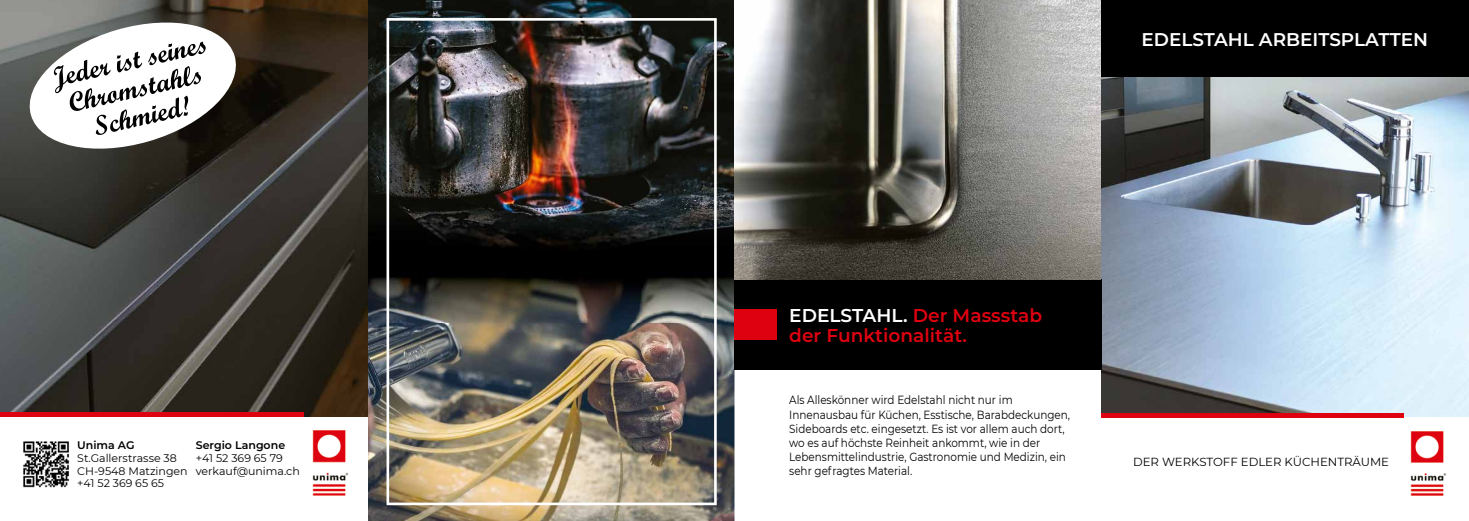
<style>
.page{position:relative;width:1469px;height:521px;background:#fff}
.page>*{position:absolute;margin:0;border:0;box-sizing:border-box;transform-origin:0 0}
.t1{font:600 18.55px/20.2px "Montserrat";color:#de0210}
.t2{font:600 18.38px "Montserrat";color:#fff}
.t3{font:11.81px/14.2px "Montserrat";color:#000;scale:.88 1}
.t4{font:11.72px "Montserrat";color:#000}
.t5{font:11.03px/12.7px "Montserrat";color:#000}
.t6{font:600 11.03px "Montserrat";color:#000}
.s1{color:#fff}
</style>
<div class="page">
<img style="left:0;top:0;width:367px;height:417px">
<svg style="left:22px;top:14px;width:221px;height:144px"></svg>
<svg style="left:54px;top:42px;width:152px;height:93px"></svg>
<img style="left:312px;top:430px;width:36px;height:66px">
<img style="left:23px;top:441px;width:46px;height:47px">
<hr style="left:0;top:413px;width:303px;height:4px;background:#de0210">
<img style="left:367px;top:0;width:367px;height:521px">
<div style="left:386px;top:18px;width:330px;height:487px;border:3px solid #fff"></div>
<hr style="left:367px;top:417px;width:1px;height:104px;background:#fff">
<div style="left:734px;top:279px;width:367px;height:90px;background:#000"></div>
<div style="left:734px;top:309px;width:43px;height:31px;background:#de0210"></div>
<img style="left:734px;top:0;width:367px;height:279px">
<img style="left:1101px;top:77px;width:367px;height:340px">
<div style="left:1101px;top:0;width:367px;height:77px;background:#000"></div>
<hr style="left:1101px;top:413px;width:302px;height:4px;background:#de0210">
<img style="left:1410px;top:431px;width:37px;height:65px">
<p class="t6" style="left:75px;top:437px;width:59px">Unima AG</p>
<p class="t5" style="left:75px;top:451px;width:112px">St.Gallerstrasse 38<br>CH-9548 Matzingen +41 52 369 65 65</p>
<p class="t6" style="left:77px;top:437px;width:59px">Unima AG</p>
<p class="t5" style="left:77px;top:451px;width:112px">St.Gallerstrasse 38<br>CH-9548 Matzingen +41 52 369 65 65</p>
<p class="t6" style="left:194px;top:437px;width:91px">Sergio Langone</p>
<p class="t5" style="left:194px;top:451px;width:105px">+41 52 369 65 79 verkauf@unima.ch</p>
<p class="t6" style="left:195px;top:437px;width:91px">Sergio Langone</p>
<p class="t5" style="left:195px;top:451px;width:105px">+41 52 369 65 79 verkauf@unima.ch</p>
<h2 class="t2" style="left:1141px;top:26px;width:288px">EDELSTAHL ARBEITSPLATTEN</h2>
<h1 class="t1" style="left:787px;top:304px;width:254px"><span class="s1">EDELSTAHL.</span> Der Massstab der Funktionalität.</h1>
<p class="t3" style="left:787px;top:393px;width:320px">Als Alleskönner wird Edelstahl nicht nur im Innenausbau für Küchen, Esstische, Barabdeckungen, Sideboards etc. eingesetzt. Es ist vor allem auch dort, wo es auf höchste Reinheit ankommt, wie in der Lebensmittelindustrie, Gastronomie und Medizin, ein sehr gefragtes Material.</p>
<p class="t3" style="left:789px;top:393px;width:320px">Als A leskönner wird Edelstahl nicht nur im Innenausbau für Küchen, Esstische, Barabdeckungen, Sideboards etc. eingesetzt. Es ist vor a lem auch dort, wo es auf höchste Reinheit ankommt, wie in der Lebensmittelindustrie, Gastronomie und Medizin, ein sehr gefragtes Material.</p>
<p class="t4" style="left:1133px;top:454px;width:257px">DER WERKSTOFF EDLER KÜCHENTRÄUME</p>
<p class="t4" style="left:1134px;top:454px;width:257px">DER WERKSTOFF EDLER KÜCHENTRÄUME</p>
</div>
